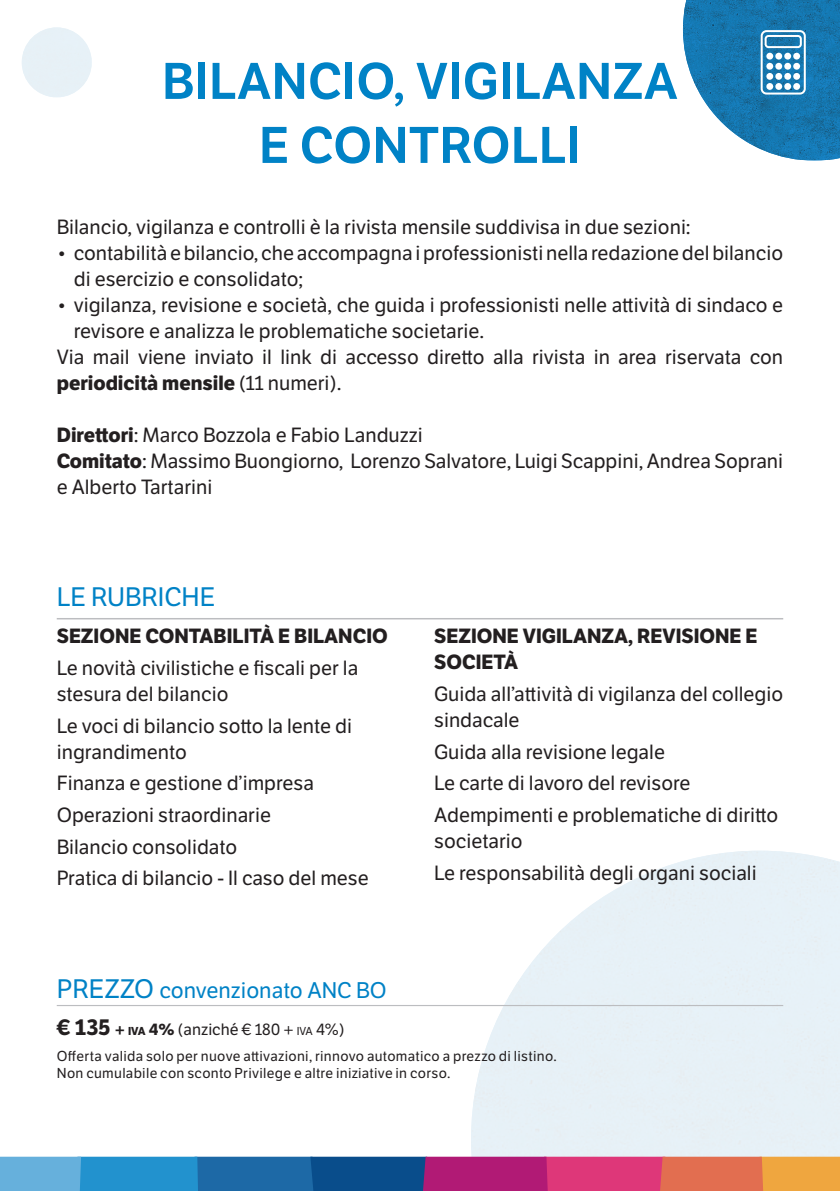
<style>
.page{position:relative;width:840px;height:1191px;background:#fff}
.page>*{position:absolute;margin:0;border:0;box-sizing:border-box;transform-origin:0 0}
.t1{font:600 50px "LFT Etica";color:#0082c6}
.t2{font:26px "LFT Etica";color:#0082c6}
.t3{font:22px "LFT Etica";color:#0082c6}
.t4{font:20px/26px "LFT Etica";color:#231f20}
.t5{font:700 20px/26px "LFT Etica";color:#231f20}
.t6{font:16px "LFT Etica";color:#231f20}
.t7{font:14px "LFT Etica";letter-spacing:.02em;color:#231f20}
.s1{font-weight:700}
.s2{font-size:26px}
.s3{font-weight:700;font-size:22px}
.s4{font-weight:700;font-size:11.2px}
.s5{font-size:11.2px}
.s6{font-style:inherit}
</style>
<div class="page">
<svg style="left:0;top:1156px;width:839px;height:35px;background:#7f688e"></svg>
<svg style="left:682px;top:0;width:157px;height:161px"></svg>
<hr style="left:57px;top:618px;width:725px;height:1px;background:#bcbdc0">
<hr style="left:57px;top:1005px;width:725px;height:1px;background:#bcbdc0">
<p class="t1" style="left:162px;top:51px;width:517px">BILANCIO, VIGILANZA</p>
<p class="t1" style="left:259px;top:115px;width:323px">E CONTROLLI</p>
<p class="t4" style="left:57px;top:215px;width:635px">Bilancio, vigilanza e controlli è la rivista mensile suddivisa in due sezioni:</p>
<p class="t4" style="left:74px;top:241px;width:710px;text-indent:-17px">• contabilità e bilancio, che accompagna i professionisti nella redazione del bilancio di esercizio e consolidato;</p>
<p class="t4" style="left:74px;top:293px;width:710px;text-indent:-17px">• vigilanza, revisione e società, che guida i professionisti nelle attività di sindaco e revisore e analizza le problematiche societarie.</p>
<p class="t4" style="left:57px;top:345px;width:727px">Via mail viene inviato il link di accesso diretto alla rivista in area riservata con <span class="s1">periodicità mensile</span> (11 numeri).</p>
<p class="t4" style="left:57px;top:423px;width:367px"><span class="s1">Direttori</span>: Marco Bozzola e Fabio Landuzzi</p>
<p class="t4" style="left:57px;top:449px;width:727px"><span class="s1">Comitato</span>: Massimo Buongiorno, Lorenzo Salvatore, Luigi Scappini, Andrea Soprani e Alberto Tartarini</p>
<p class="t2" style="left:57px;top:581px;width:160px">LE RUBRICHE</p>
<p class="t5" style="left:57px;top:623px;width:332px">SEZIONE CONTABILITÀ E BILANCIO</p>
<p class="t4" style="left:57px;top:655px;width:303px">Le novità civilistiche e fiscali per la stesura del bilancio</p>
<p class="t4" style="left:57px;top:713px;width:297px">Le voci di bilancio sotto la lente di ingrandimento</p>
<p class="t4" style="left:57px;top:770px;width:258px">Finanza e gestione d’impresa</p>
<p class="t4" style="left:57px;top:802px;width:215px">Operazioni straordinarie</p>
<p class="t4" style="left:57px;top:834px;width:182px">Bilancio consolidato</p>
<p class="t4" style="left:57px;top:865px;width:313px">Pratica di bilancio - Il caso del mese</p>
<p class="t3" style="left:57px;top:977px;width:331px"><span class="s2">PREZZO</span> convenzionato ANC BO</p>
<p class="t6" style="left:57px;top:1019px;width:289px"><span class="s3">€ 135</span> <span class="s1">+</span> <span class="s4">iva</span> <span class="s1">4%</span> (anziché € 180 + <span class="s5">iva</span> <span class="s6">4%</span>)</p>
<p class="t5" style="left:434px;top:623px;width:324px">SEZIONE VIGILANZA, REVISIONE E<br>SOCIETÀ</p>
<p class="t4" style="left:434px;top:681px;width:350px">Guida all’attività di vigilanza del collegio sindacale</p>
<p class="t4" style="left:434px;top:739px;width:232px">Guida alla revisione legale</p>
<p class="t4" style="left:434px;top:770px;width:258px">Le carte di lavoro del revisore</p>
<p class="t4" style="left:434px;top:802px;width:345px">Adempimenti e problematiche di diritto societario</p>
<p class="t4" style="left:434px;top:860px;width:324px">Le responsabilità degli organi sociali</p>
<p class="t7" style="left:57px;top:1047px;width:501px">Offerta valida solo per nuove attivazioni, rinnovo automatico a prezzo di listino.</p>
<p class="t7" style="left:57px;top:1064px;width:395px">Non cumulabile con sconto Privilege e altre iniziative in corso.</p>
</div>
